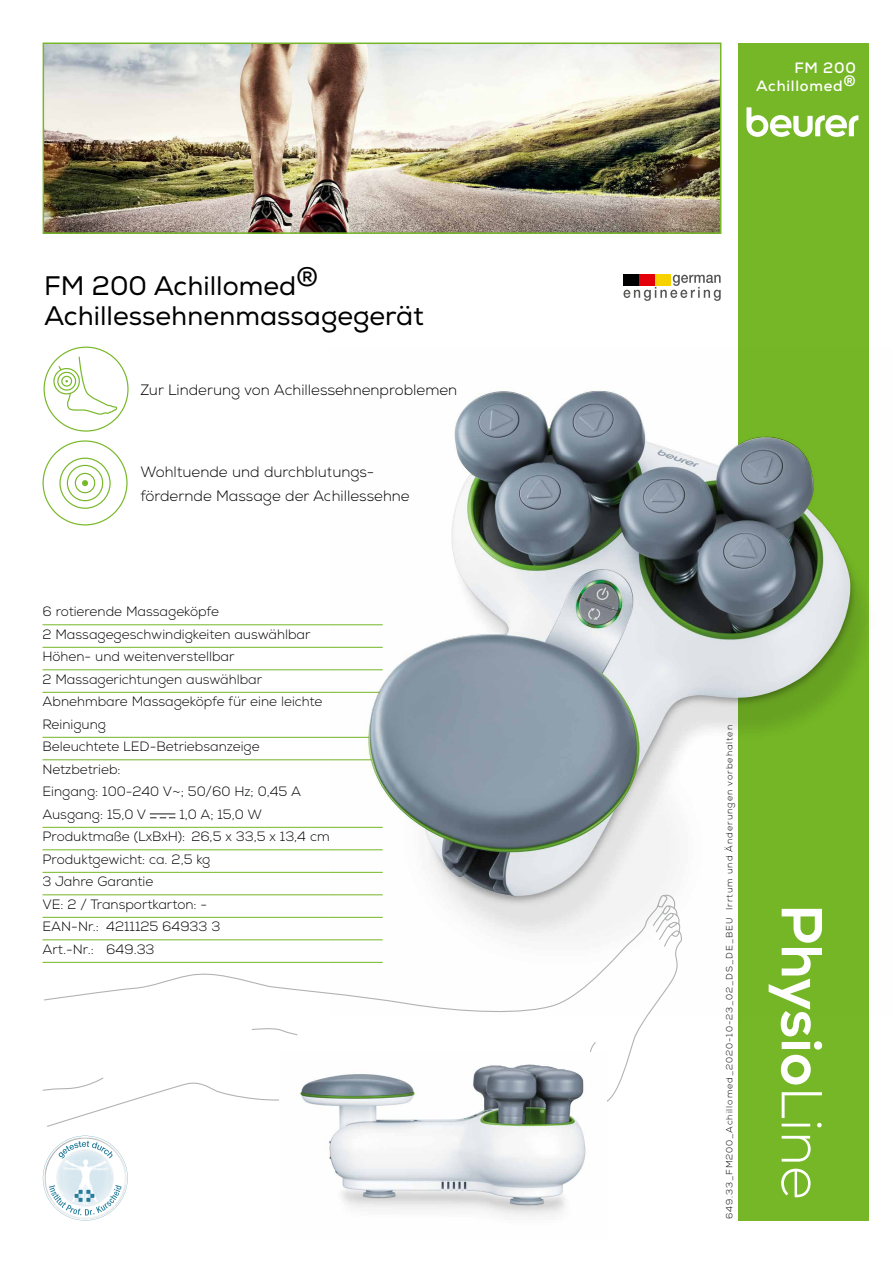
<style>
.page{position:relative;width:893px;height:1263px;background:#fff}
.page>*{position:absolute;margin:0;border:0;box-sizing:border-box;transform-origin:0 0}
.t1{font:57.6px "Nexa X Bold";letter-spacing:-.005em;color:#fff}
.t2{font:25.5px/30.6px "Nexa";color:#000}
.t3{font:300 15px/24px "Nexa";color:#000}
.t4{font:700 15px/18px "Nexa";letter-spacing:.05em;color:#fff;text-align:right}
.t5{font:300 13.5px/22.5px "Nexa";color:#000}
.t6{font:300 9px "Nexa";letter-spacing:.1em;color:#000}
.s1{font-family:"Nexa";font-weight:300}
</style>
<div class="page">
<div style="left:738px;top:43px;width:131px;height:1177px;background:#75b726"></div>
<hr style="left:43px;top:624px;width:340px;height:1px;background:#75b726">
<hr style="left:43px;top:647px;width:340px;height:1px;background:#75b726">
<hr style="left:43px;top:669px;width:340px;height:1px;background:#75b726">
<hr style="left:43px;top:692px;width:340px;height:1px;background:#75b726">
<hr style="left:43px;top:737px;width:340px;height:1px;background:#75b726">
<hr style="left:43px;top:759px;width:340px;height:1px;background:#75b726">
<hr style="left:43px;top:827px;width:340px;height:1px;background:#75b726">
<hr style="left:43px;top:849px;width:340px;height:1px;background:#75b726">
<hr style="left:43px;top:872px;width:340px;height:1px;background:#75b726">
<svg style="left:150px;top:813px;width:25px;height:5px"></svg>
<div style="left:59px;top:458px;width:52px;height:51px;border:1px solid #78b829;border-radius:50%"></div>
<svg style="left:66px;top:464px;width:38px;height:38px"></svg>
<svg style="left:51px;top:356px;width:66px;height:60px"></svg>
<svg style="left:43px;top:894px;width:605px;height:233px"></svg>
<svg style="left:535px;top:1041px;width:62px;height:12px"></svg>
<svg style="left:42px;top:1027px;width:256px;height:64px"></svg>
<img style="left:279px;top:1053px;width:328px;height:164px">
<svg style="left:746px;top:107px;width:112px;height:30px"></svg>
<svg style="left:623px;top:275px;width:98px;height:26px"></svg>
<div style="left:624px;top:274px;width:15px;height:11px;background:#000"></div>
<div style="left:639px;top:274px;width:16px;height:11px;background:#e3000b"></div>
<div style="left:655px;top:274px;width:16px;height:11px;background:#f8d200"></div>
<img style="left:331px;top:390px;width:535px;height:626px">
<img style="left:369px;top:391px;width:482px;height:505px">
<img style="left:46px;top:46px;width:672px;height:185px">
<div style="left:43px;top:43px;width:678px;height:191px;border:2px solid #75b726"></div>
<svg style="left:43px;top:1136px;width:85px;height:84px"></svg>
<h2 class="t2" style="left:44px;top:271px;width:381px">FM 200 Achillomed®<br>Achillessehnenmassagegerät</h2>
<p class="t3" style="left:140px;top:378px;width:318px">Zur Linderung von Achillessehnenproblemen</p>
<p class="t3" style="left:140px;top:460px;width:271px">Wohltuende und durchblutungs&shy;fördernde Massage der Achillessehne</p>
<p class="t5" style="left:43px;top:600px;width:281px">6 rotierende Massageköpfe<br>2 Massagegeschwindigkeiten auswählbar<br>Höhen- und weitenverstellbar<br>2 Massagerichtungen auswählbar<br>Abnehmbare Massageköpfe für eine leichte<br>Reinigung<br>Beleuchtete LED-Betriebsanzeige<br>Netzbetrieb:<br>Eingang: 100-240 V~; 50/60 Hz; 0,45 A<br>Ausgang: 15,0 V</p>
<p class="t5" style="left:43px;top:803px;width:289px;text-indent:137px">1,0 A; 15,0 W<br>Produktmaße (LxBxH): 26,5 x 33,5 x 13,4 cm<br>Produktgewicht: ca. 2,5 kg<br>3 Jahre Garantie<br>VE: 2 / Transportkarton: -<br>EAN-Nr.: 4211125 64933 3<br>Art.-Nr.: 649.33</p>
<p class="t4" style="left:756px;top:59px;width:101px">FM 200<br>Achillomed®</p>
<p class="t6" style="left:724px;top:1219px;width:495px;rotate:-90deg">649.33_FM200_Achillomed_2020-10-23_02_DS_DE_BEU Irrtum und Änderungen vorbehalten</p>
<h1 class="t1" style="left:837px;top:904px;width:297px;rotate:90deg">Physio<span class="s1">Line</span></h1>
</div>
